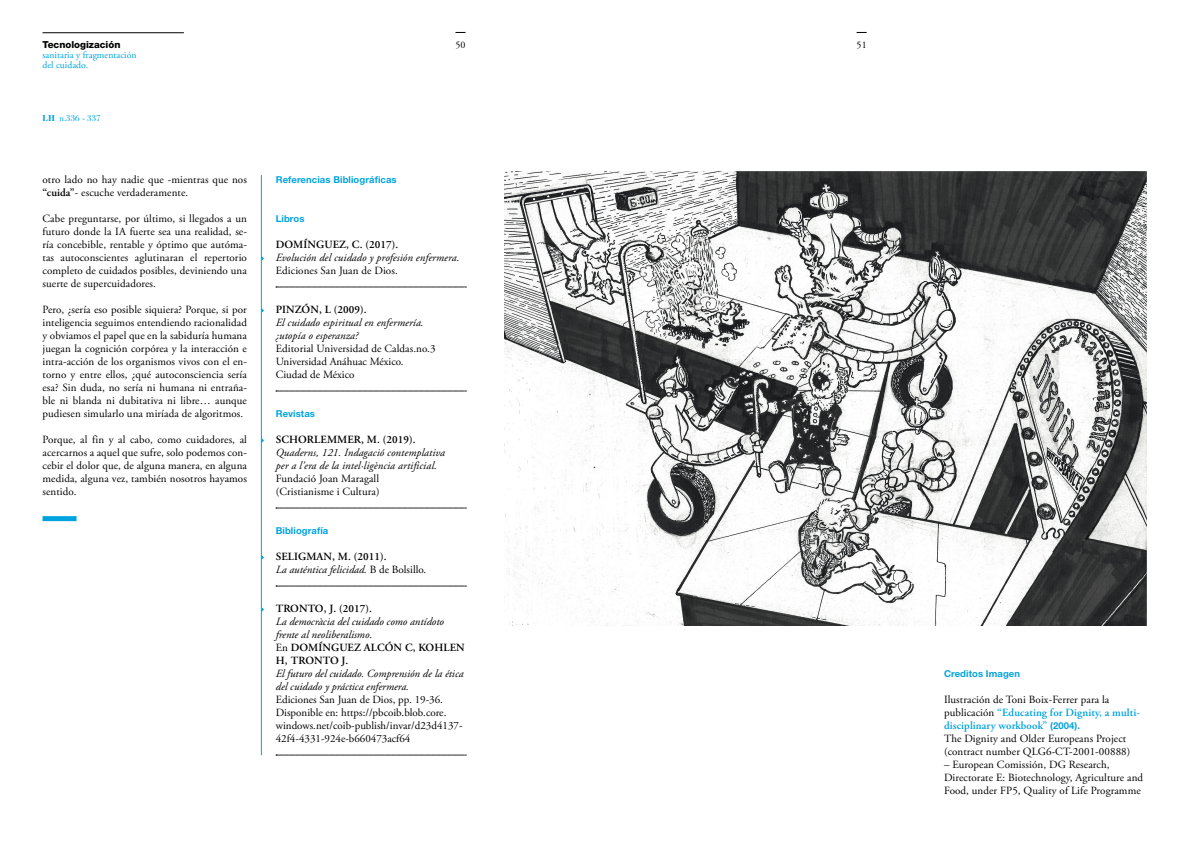
<style>
.page{position:relative;width:1191px;height:842px;background:#fff}
.page>*{position:absolute;margin:0;border:0;box-sizing:border-box;transform-origin:0 0}
.TEXTO_BASE{font:11px/13px "Adobe Garamond Pro";letter-spacing:.01em;color:#000}
.Biblio_especial{font:11px/13px "Adobe Garamond Pro";color:#000}
.Biblio_especial-2{font:italic 11px/13px "Adobe Garamond Pro";letter-spacing:.01em;color:#000}
.t1{font:10px "Adobe Garamond Pro";color:#000}
.t2{font:9.7px/10px "Adobe Garamond Pro";color:#00a3de}
.Biblio_especial-3{font:700 9.5px "Helvetica Neue LT Std";letter-spacing:.01em;color:#00a3de}
.TEXTO_BASE-2{font:700 9.5px "Helvetica Neue LT Std";letter-spacing:.01em;color:#00a3de}
.t3{font:9px "Bodoni Std";color:#00a3de}
.s1{font-family:"Helvetica Neue LT Std";font-weight:800;color:#000}
.s2{font-weight:700}
.s3{font-weight:600}
.s4{font-weight:600;font-style:normal}
.s5{font-style:normal}
.s6{font-style:italic}
.s7{font-weight:600;color:#00a3de}
.s8{font-family:"Helvetica Neue LT Std";font-weight:700;font-size:9.5px;color:#00a3de}
</style>
<div class="page">
<hr style="left:43px;top:33px;width:141px;height:1px;background:#000">
<img style="left:504px;top:171px;width:643px;height:454px">
<div style="left:43px;top:516px;width:34px;height:5px;background:#00a3de"></div>
<hr style="left:261px;top:175px;width:1px;height:580px;background:#00a3de">
<svg style="left:276px;top:287px;width:190px;height:1px"></svg>
<svg style="left:276px;top:391px;width:190px;height:1px"></svg>
<svg style="left:276px;top:508px;width:190px;height:1px"></svg>
<svg style="left:276px;top:586px;width:190px;height:1px"></svg>
<svg style="left:276px;top:755px;width:190px;height:1px"></svg>
<svg style="left:261px;top:256px;width:3px;height:5px"></svg>
<svg style="left:261px;top:308px;width:3px;height:5px"></svg>
<svg style="left:261px;top:438px;width:3px;height:5px"></svg>
<svg style="left:261px;top:555px;width:3px;height:5px"></svg>
<svg style="left:261px;top:607px;width:3px;height:5px"></svg>
<p class="t2" style="left:43px;top:40px;width:95px"><span class="s1">Tecnologización </span>sanitaria y fragmentación del cuidado.</p>
<p class="t1" style="left:455px;top:39px;width:12px">50</p>
<p class="t1" style="left:856px;top:39px;width:12px">51</p>
<p class="t3" style="left:43px;top:113px;width:60px"><span class="s2">LH</span> n.336 - 337</p>
<p class="TEXTO_BASE" style="left:43px;top:173px;width:206px">otro lado no hay nadie que -mientras que nos <span class="s3">“cuida”</span>- escuche verdaderamente.</p>
<p class="TEXTO_BASE" style="left:43px;top:212px;width:206px;text-align:justify">Cabe preguntarse, por último, si llegados a un futuro donde la IA fuerte sea una realidad, se&shy;ría concebible, rentable y óptimo que autóma&shy;tas autoconscientes aglutinaran el repertorio completo de cuidados posibles, deviniendo una suerte de supercuidadores.</p>
<p class="TEXTO_BASE" style="left:43px;top:303px;width:206px;text-align:justify">Pero, ¿sería eso posible siquiera? Porque, si por inteligencia seguimos entendiendo racionalidad y obviamos el papel que en la sabiduría humana juegan la cognición corpórea y la interacción e intra-acción de los organismos vivos con el en&shy;torno y entre ellos, ¿qué autoconsciencia sería esa? Sin duda, no sería ni humana ni entraña&shy;ble ni blanda ni dubitativa ni libre… aunque pudiesen simularlo una miríada de algoritmos.</p>
<p class="TEXTO_BASE" style="left:43px;top:433px;width:206px;text-align:justify">Porque, al fin y al cabo, como cuidadores, al acercarnos a aquel que sufre, solo podemos con&shy;cebir el dolor que, de alguna manera, en alguna medida, alguna vez, también nosotros hayamos sentido.</p>
<p class="Biblio_especial-3" style="left:276px;top:174px;width:122px">Referencias Bibliográficas</p>
<p class="Biblio_especial-3" style="left:276px;top:213px;width:30px">Libros</p>
<p class="Biblio_especial-2" style="left:276px;top:238px;width:185px"><span class="s4">DOMÍNGUEZ, C. (2017).<br></span>Evolución del cuidado y profesión enfermera.<br><span class="s5">Ediciones San Juan de Dios.</span></p>
<p class="Biblio_especial" style="left:276px;top:303px;width:161px"><span class="s3">PINZÓN, L (2009).<br></span><span class="s6">El cuidado espiritual en enfermería. ¿utopía o esperanza?<br></span>Editorial Universidad de Caldas.no.3<br>Universidad Anáhuac México.<br>Ciudad de México</p>
<p class="Biblio_especial-3" style="left:276px;top:408px;width:41px">Revistas</p>
<p class="Biblio_especial-2" style="left:276px;top:433px;width:171px"><span class="s4">SCHORLEMMER, M. (2019).<br></span>Quaderns, 121. Indagació contemplativa per a l’era de la intel·ligència artificial.<br><span class="s5">Fundació Joan Maragall<br>(Cristianisme i Cultura)</span></p>
<p class="Biblio_especial-3" style="left:276px;top:525px;width:54px">Bibliografía</p>
<p class="Biblio_especial-2" style="left:276px;top:550px;width:152px"><span class="s4">SELIGMAN, M. (2011).<br></span>La auténtica felicidad. <span class="s5">B de Bolsillo.</span></p>
<p class="Biblio_especial" style="left:276px;top:602px;width:190px"><span class="s3">TRONTO, J. (2017).<br></span><span class="s6">La democràcia del cuidado como antídoto frente al neoliberalismo</span>.<br>En <span class="s3">DOMÍNGUEZ ALCÓN C, KOHLEN H, TRONTO J.<br></span><span class="s6">El futuro del cuidado. Comprensión de la ética del cuidado y práctica enfermera.<br></span>Ediciones San Juan de Dios, pp. 19-36.<br>Disponible en: https://pbcoib.blob.core. windows.net/coib-publish/invar/d23d4137- 42f4-4331-924e-b660473acf64</p>
<p class="TEXTO_BASE-2" style="left:944px;top:668px;width:77px">Creditos Imagen</p>
<p class="TEXTO_BASE" style="left:944px;top:693px;width:197px">Ilustración de Toni Boix-Ferrer para la publicación <span class="s7">“Educating for Dignity, a multi&shy;disciplinary workbook”</span> <span class="s8">(2004).<br></span>The Dignity and Older Europeans Project (contract number QLG6-CT-2001-00888)</p>
<p class="TEXTO_BASE" style="left:944px;top:758px;width:201px">– European Comissión, DG Research,<br>Directorate E: Biotechnology, Agriculture and<br>Food, under FP5, Quality of Life Programme</p>
</div>
